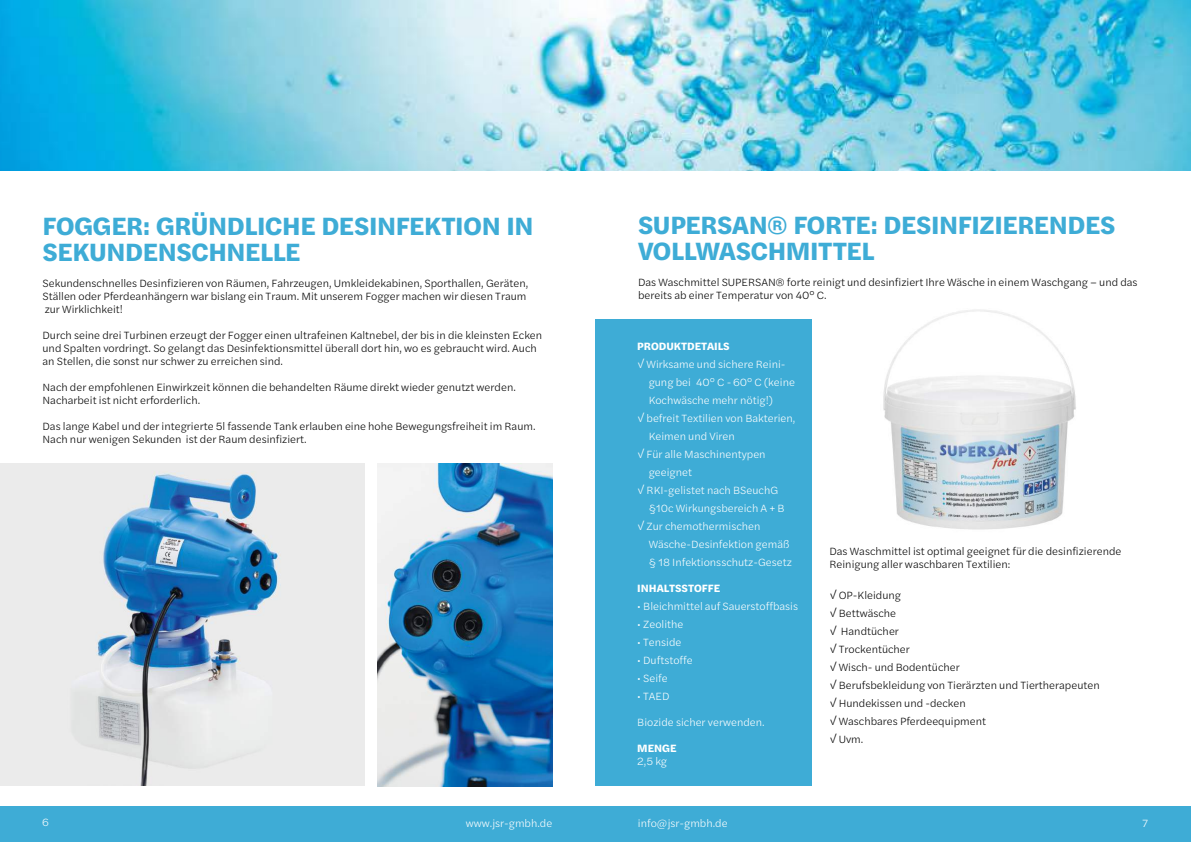
<style>
.page{position:relative;width:1191px;height:842px;background:#fff}
.page>*{position:absolute;margin:0;border:0;box-sizing:border-box;transform-origin:0 0}
.t1{font:700 26px/26px "Halyard Text";letter-spacing:-.01em;color:#3eacd6}
.t2{font:300 11px/13px "Halyard Text";color:#000}
.t3{font:300 11px/18px "Halyard Text";color:#fff}
.t4{font:700 11px "Halyard Text";color:#fff}
</style>
<div class="page">
<img style="left:0;top:0;width:1191px;height:170px">
<div style="left:0;top:806px;width:1191px;height:36px;background:#3eacd6"></div>
<img style="left:883px;top:309px;width:193px;height:221px">
<img style="left:0;top:464px;width:364px;height:321px">
<div style="left:595px;top:319px;width:217px;height:467px;background:#3eacd6"></div>
<img style="left:377px;top:464px;width:176px;height:322px">
<h1 class="t1" style="left:43px;top:211px;width:492px">FOGGER: GRÜNDLICHE DESINFEKTION IN<br>SEKUNDENSCHNELLE</h1>
<p class="t2" style="left:43px;top:276px;width:487px">Sekundenschnelles Desinfizieren von Räumen, Fahrzeugen, Umkleidekabinen, Sporthallen, Geräten,<br>Ställen oder Pferdeanhängern war bislang ein Traum. Mit unserem Fogger machen wir diesen Traum zur Wirklichkeit!</p>
<p class="t2" style="left:43px;top:328px;width:501px">Durch seine drei Turbinen erzeugt der Fogger einen ultrafeinen Kaltnebel, der bis in die kleinsten Ecken und Spalten vordringt. So gelangt das Desinfektionsmittel überall dort hin, wo es gebraucht wird. Auch an Stellen, die sonst nur schwer zu erreichen sind.</p>
<p class="t2" style="left:43px;top:380px;width:475px">Nach der empfohlenen Einwirkzeit können die behandelten Räume direkt wieder genutzt werden.<br>Nacharbeit ist nicht erforderlich.</p>
<p class="t2" style="left:43px;top:419px;width:494px">Das lange Kabel und der integrierte 5l fassende Tank erlauben eine hohe Bewegungsfreiheit im Raum.<br>Nach nur wenigen Sekunden ist der Raum desinfiziert.</p>
<h1 class="t1" style="left:638px;top:210px;width:479px">SUPERSAN® FORTE: DESINFIZIERENDES<br>VOLLWASCHMITTEL</h1>
<p class="t2" style="left:638px;top:275px;width:501px">Das Waschmittel SUPERSAN® forte reinigt und desinfiziert Ihre Wäsche in einem Waschgang – und das bereits ab einer Temperatur von 40° C.</p>
<p class="t4" style="left:637px;top:338px;width:94px">PRODUKTDETAILS</p>
<p class="t3" style="left:648px;top:355px;width:148px;text-indent:-11px">✓ Wirksame und sichere Reini&shy;gung bei 40° C - 60° C (keine<br>Kochwäsche mehr nötig!)</p>
<p class="t3" style="left:648px;top:409px;width:148px;text-indent:-11px">✓ befreit Textilien von Bakterien,<br>Keimen und Viren</p>
<p class="t3" style="left:648px;top:445px;width:118px;text-indent:-11px">✓ Für alle Maschinentypen geeignet</p>
<p class="t3" style="left:648px;top:481px;width:137px;text-indent:-11px">✓ RKI-gelistet nach BSeuchG §10c Wirkungsbereich A + B</p>
<p class="t3" style="left:648px;top:517px;width:145px;text-indent:-11px">✓ Zur chemothermischen<br>Wäsche-Desinfektion gemäß § 18 Infektionsschutz-Gesetz</p>
<p class="t4" style="left:637px;top:580px;width:84px">INHALTSSTOFFE</p>
<p class="t3" style="left:637px;top:597px;width:162px">• Bleichmittel auf Sauerstoffbasis</p>
<p class="t3" style="left:637px;top:615px;width:48px">• Zeolithe</p>
<p class="t3" style="left:637px;top:633px;width:46px">• Tenside</p>
<p class="t3" style="left:637px;top:651px;width:57px">• Duftstoffe</p>
<p class="t3" style="left:637px;top:669px;width:32px">• Seife</p>
<p class="t3" style="left:637px;top:687px;width:34px">• TAED</p>
<p class="t3" style="left:637px;top:713px;width:129px">Biozide sicher verwenden.</p>
<p class="t4" style="left:637px;top:740px;width:41px">MENGE</p>
<p class="t3" style="left:637px;top:752px;width:31px">2,5 kg</p>
<p class="t2" style="left:829px;top:545px;width:293px">Das Waschmittel ist optimal geeignet für die desinfizierende<br>Reinigung aller waschbaren Textilien:</p>
<p class="t2" style="left:829px;top:589px;width:73px">✓ OP-Kleidung</p>
<p class="t2" style="left:829px;top:607px;width:68px">✓ Bettwäsche</p>
<p class="t2" style="left:829px;top:625px;width:71px">✓ Handtücher</p>
<p class="t2" style="left:829px;top:643px;width:82px">✓ Trockentücher</p>
<p class="t2" style="left:829px;top:661px;width:132px">✓ Wisch- und Bodentücher</p>
<p class="t2" style="left:829px;top:679px;width:272px">✓ Berufsbekleidung von Tierärzten und Tiertherapeuten</p>
<p class="t2" style="left:829px;top:697px;width:138px">✓ Hundekissen und -decken</p>
<p class="t2" style="left:829px;top:715px;width:158px">✓ Waschbares Pferdeequipment</p>
<p class="t2" style="left:829px;top:733px;width:35px">✓ Uvm.</p>
<p class="t3" style="left:43px;top:812px;width:8px">6</p>
<p class="t3" style="left:466px;top:813px;width:88px">www.jsr-gmbh.de</p>
<p class="t3" style="left:638px;top:813px;width:91px">info@jsr-gmbh.de</p>
<p class="t3" style="left:1142px;top:813px;width:7px">7</p>
</div>
